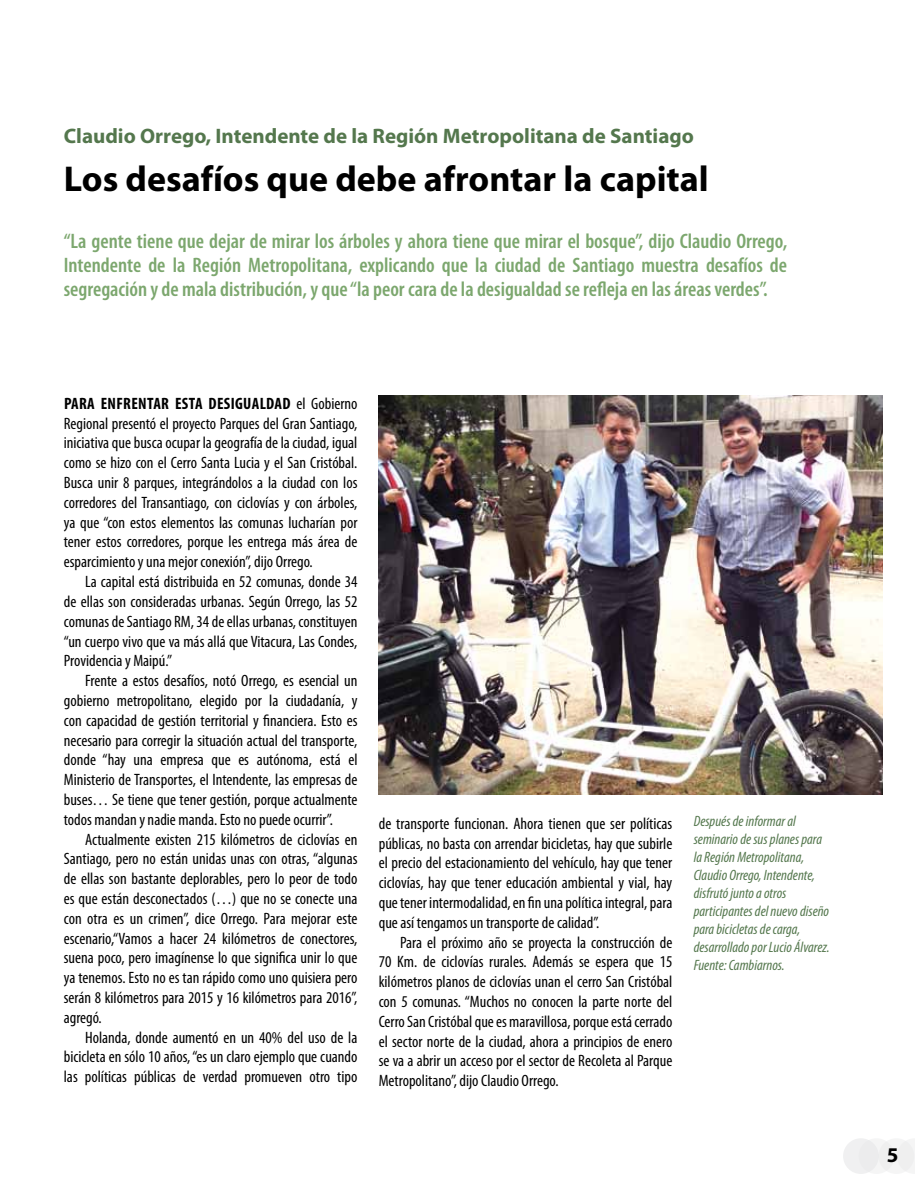
<style>
.page{position:relative;width:915px;height:1191px;background:#fff}
.page>*{position:absolute;margin:0;border:0;box-sizing:border-box;transform-origin:0 0}
.t1{font:700 36px "Myriad Pro";color:#000}
.t2{font:600 condensed 21px/24px "Myriad Pro";color:#7ca76e;text-align:justify}
.t3{font:700 21px "Myriad Pro";color:#54774d}
.t4{font:700 21px "Myriad Pro";color:#000}
.t5{font:condensed 16.5px/19.8px "Myriad Pro";color:#000;text-align:justify}
.t6{font:italic condensed 15px/18px "Myriad Pro";color:#54774d}
.s1{font-weight:700}
</style>
<div class="page">
<div style="left:842px;top:1138px;width:36px;height:36px;background:#f0f0f1;border-radius:50%"></div>
<div style="left:858px;top:1138px;width:36px;height:36px;background:#e6e7e8;border-radius:50%"></div>
<div style="left:878px;top:1138px;width:35px;height:36px;background:#efefef;border-radius:50%"></div>
<svg style="left:899px;top:1138px;width:15px;height:33px"></svg>
<img style="left:378px;top:395px;width:503px;height:399px">
<p class="t3" style="left:64px;top:123px;width:631px">Claudio Orrego, Intendente de la Región Metropolitana de Santiago</p>
<h1 class="t1" style="left:64px;top:155px;width:646px">Los desafíos que debe afrontar la capital</h1>
<p class="t2" style="left:64px;top:229px;width:724px">“La gente tiene que dejar de mirar los árboles y ahora tiene que mirar el bosque”, dijo Claudio Orrego, Intendente de la Región Metropolitana, explicando que la ciudad de Santiago muestra desafíos de segregación y de mala distribución, y que “la peor cara de la desigualdad se refleja en las áreas verdes”.</p>
<p class="t5" style="left:64px;top:393px;width:295px"><span class="s1">PARA ENFRENTAR ESTA DESIGUALDAD</span> el Gobierno Regional presentó el proyecto Parques del Gran Santiago, iniciativa que busca ocupar la geografía de la ciudad, igual como se hizo con el Cerro Santa Lucia y el San Cristóbal.<br>Busca unir 8 parques, integrándolos a la ciudad con los corredores del Transantiago, con ciclovías y con árboles, ya que “con estos elementos las comunas lucharían por tener estos corredores, porque les entrega más área de esparcimiento y una mejor conexión”, dijo Orrego.</p>
<p class="t5" style="left:64px;top:571px;width:295px;text-indent:21px">La capital está distribuida en 52 comunas, donde 34 de ellas son consideradas urbanas. Según Orrego, las 52 comunas de Santiago RM, 34 de ellas urbanas, constituyen “un cuerpo vivo que va más allá que Vitacura, Las Condes, Providencia y Maipú.”</p>
<p class="t5" style="left:64px;top:670px;width:295px;text-indent:21px">Frente a estos desafíos, notó Orrego, es esencial un gobierno metropolitano, elegido por la ciudadanía, y con capacidad de gestión territorial y financiera. Esto es necesario para corregir la situación actual del transporte, donde “hay una empresa que es autónoma, está el Ministerio de Transportes, el Intendente, las empresas de buses… Se tiene que tener gestión, porque actualmente todos mandan y nadie manda. Esto no puede ocurrir”.</p>
<p class="t5" style="left:64px;top:829px;width:295px;text-indent:21px">Actualmente existen 215 kilómetros de ciclovías en Santiago, pero no están unidas unas con otras, “algunas de ellas son bastante deplorables, pero lo peor de todo es que están desconectados (…) que no se conecte una con otra es un crimen”, dice Orrego. Para mejorar este escenario,“Vamos a hacer 24 kilómetros de conectores, suena poco, pero imagínense lo que significa unir lo que ya tenemos. Esto no es tan rápido como uno quisiera pero serán 8 kilómetros para 2015 y 16 kilómetros para 2016”, agregó.</p>
<p class="t5" style="left:64px;top:1027px;width:295px;text-indent:21px">Holanda, donde aumentó en un 40% del uso de la bicicleta en sólo 10 años, “es un claro ejemplo que cuando las políticas públicas de verdad promueven otro tipo</p>
<p class="t5" style="left:378px;top:813px;width:295px">de transporte funcionan. Ahora tienen que ser políticas públicas, no basta con arrendar bicicletas, hay que subirle el precio del estacionamiento del vehículo, hay que tener ciclovías, hay que tener educación ambiental y vial, hay que tener intermodalidad, en fin una política integral, para que así tengamos un transporte de calidad”.</p>
<p class="t5" style="left:378px;top:932px;width:295px;text-indent:21px">Para el próximo año se proyecta la construcción de 70 Km. de ciclovías rurales. Además se espera que 15 kilómetros planos de ciclovías unan el cerro San Cristóbal con 5 comunas. “Muchos no conocen la parte norte del Cerro San Cristóbal que es maravillosa, porque está cerrado el sector norte de la ciudad, ahora a principios de enero se va a abrir un acceso por el sector de Recoleta al Parque Metropolitano”, dijo Claudio Orrego.</p>
<p class="t6" style="left:693px;top:812px;width:137px">Después de informar al seminario de sus planes para la Región Metropolitana,<br>Claudio Orrego, Intendente, disfrutó junto a otros participantes del nuevo diseño para bicicletas de carga, desarrollado por Lucio Álvarez.<br>Fuente: Cambiarnos.</p>
<p class="t4" style="left:886px;top:1141px;width:13px">5</p>
</div>
